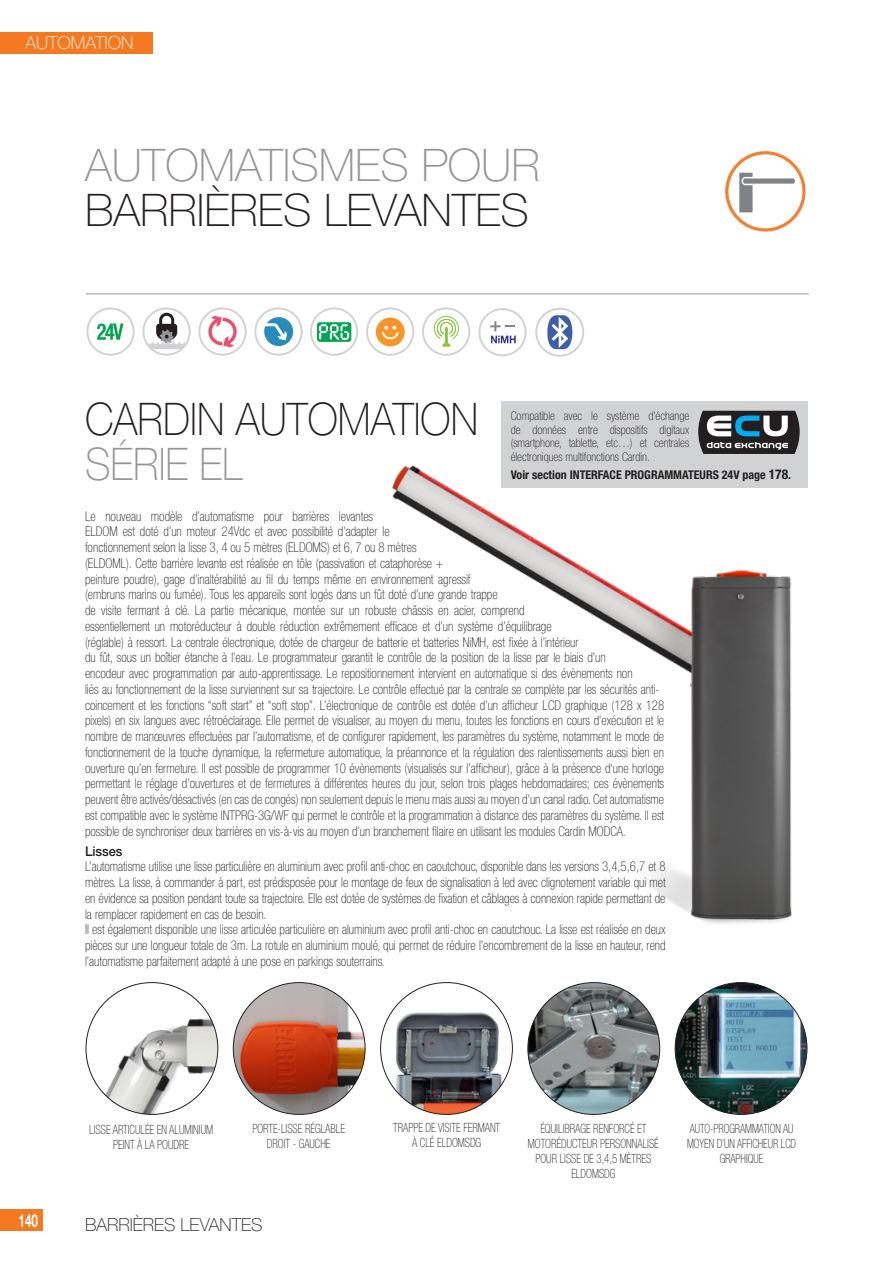
<style>
.page{position:relative;width:893px;height:1263px;background:#fff}
.page>*{position:absolute;margin:0;border:0;box-sizing:border-box;transform-origin:0 0}
.t1{font:100 45px "Helvetica Neue LT Std";color:#231f20}
.t2{font:100 45px "Helvetica Neue LT Std";color:#939598}
.t3{font:100 45px "Helvetica Neue LT Std";color:#231f20;scale:.9 1}
.t4{font:100 45px "Helvetica Neue LT Std";color:#939598;scale:.9 1}
.t5{font:100 18px "Helvetica Neue LT Std";color:#231f20}
.t6{font:100 18px "Helvetica Neue LT Std";color:#fff}
.t7{font:700 18px "Helvetica Neue LT Std";color:#fff;scale:.65 1}
.t8{font:100 condensed 13.5px/15.8px "Helvetica Neue LT Std";color:#231f20;text-align:justify;scale:.95 1}
.t9{font:500 13.5px "Helvetica Neue LT Std";color:#231f20;scale:.95 1}
.t10{font:100 condensed 12.75px/15px "Helvetica Neue LT Std";color:#231f20;text-align:center;scale:.85 1}
.t11{font:100 condensed 12.75px/15px "Helvetica Neue LT Std";color:#231f20;text-align:center;scale:.83 1}
.t12{font:100 condensed 12px/13.5px "Helvetica Neue LT Std";color:#231f20;text-align:justify}
.t13{font:700 condensed 12px "Helvetica Neue LT Std";color:#231f20}
.s1{font-size:13.5px}
</style>
<div class="page">
<div style="left:0;top:1209px;width:43px;height:22px;background:#f47921"></div>
<div style="left:0;top:32px;width:153px;height:21px;background:#f47921"></div>
<hr style="left:86px;top:293px;width:723px;height:1px;background:#939598">
<img style="left:381px;top:985px;width:131px;height:129px">
<img style="left:528px;top:982px;width:132px;height:132px;border-radius:66px">
<img style="left:675px;top:982px;width:132px;height:132px;border-radius:66px">
<img style="left:233px;top:982px;width:132px;height:132px;border-radius:66px">
<img style="left:87px;top:982px;width:131px;height:132px">
<img style="left:342px;top:347px;width:466px;height:577px">
<div style="left:725px;top:151px;width:81px;height:81px;border:3px solid #f48031;border-radius:50%"></div>
<svg style="left:739px;top:173px;width:13px;height:39px"></svg>
<div style="left:743px;top:178px;width:52px;height:6px;background:#808285;border-radius:2px"></div>
<svg style="left:97px;top:323px;width:26px;height:17px"></svg>
<div style="left:86px;top:307px;width:49px;height:49px;border:2px solid #d1d2d4;border-radius:50%"></div>
<div style="left:198px;top:307px;width:49px;height:49px;border:2px solid #d1d2d4;border-radius:50%"></div>
<svg style="left:208px;top:316px;width:29px;height:31px"></svg>
<div style="left:254px;top:307px;width:49px;height:49px;border:2px solid #d1d2d4;border-radius:50%"></div>
<svg style="left:264px;top:317px;width:29px;height:29px"></svg>
<div style="left:310px;top:307px;width:48px;height:49px;border:2px solid #d1d2d4;border-radius:50%"></div>
<svg style="left:317px;top:322px;width:34px;height:20px"></svg>
<div style="left:422px;top:307px;width:48px;height:49px;border:2px solid #d1d2d4;border-radius:50%"></div>
<svg style="left:434px;top:316px;width:25px;height:31px"></svg>
<div style="left:366px;top:307px;width:48px;height:49px;border:2px solid #d1d2d4;border-radius:50%"></div>
<div style="left:376px;top:317px;width:29px;height:29px;background:#f79529;border-radius:50%"></div>
<svg style="left:382px;top:326px;width:17px;height:14px"></svg>
<div style="left:142px;top:307px;width:49px;height:49px;border:2px solid #d1d2d4;border-radius:50%"></div>
<svg style="left:146px;top:313px;width:40px;height:36px"></svg>
<div style="left:478px;top:308px;width:49px;height:48px;border:2px solid #d1d2d4;border-radius:50%"></div>
<svg style="left:490px;top:321px;width:26px;height:22px"></svg>
<svg style="left:698px;top:411px;width:102px;height:43px"></svg>
<div style="left:535px;top:308px;width:49px;height:49px;border:2px solid #d1d2d4;border-radius:50%"></div>
<svg style="left:547px;top:315px;width:25px;height:34px"></svg>
<h2 class="t6" style="left:26px;top:32px;width:109px">AUTOMATION</h2>
<p class="t2" style="left:85px;top:139px;width:456px">AUTOMATISMES POUR</p>
<p class="t1" style="left:85px;top:184px;width:445px">BARRIÈRES LEVANTES</p>
<p class="t3" style="left:85px;top:393px;width:438px">CARDIN AUTOMATION</p>
<p class="t4" style="left:85px;top:438px;width:176px">SÉRIE EL</p>
<p class="t12" style="left:511px;top:409px;width:180px">Compatible avec le système d’échange de données entre dispositifs digitaux (smartphone, tablette, etc…) et centrales électroniques multifonctions Cardin.</p>
<p class="t13" style="left:511px;top:467px;width:282px">Voir section INTERFACE PROGRAMMATEURS 24V page <span class="s1">178</span>.</p>
<p class="t8" style="left:85px;top:508px;width:611px;text-align:left">Le nouveau modèle d’automatisme pour barrières levantes<br>ELDOM est doté d’un moteur 24Vdc et avec possibilité d’adapter le<br>fonctionnement selon la lisse 3, 4 ou 5 mètres (ELDOMS) et 6, 7 ou 8 mètres<br>(ELDOML). Cette barrière levante est réalisée en tôle (passivation et cataphorèse +<br>peinture poudre), gage d’inaltérabilité au fil du temps même en environnement agressif<br>(embruns marins ou fumée). Tous les appareils sont logés dans un fût doté d’une grande trappe<br>de visite fermant à clé. La partie mécanique, montée sur un robuste châssis en acier, comprend<br>essentiellement un motoréducteur à double réduction extrêmement efficace et d’un système d’équilibrage<br>(réglable) à ressort. La centrale électronique, dotée de chargeur de batterie et batteries NiMH, est fixée à l’intérieur<br>du fût, sous un boîtier étanche à l'eau. Le programmateur garantit le contrôle de la position de la lisse par le biais d’un<br>encodeur avec programmation par auto-apprentissage. Le repositionnement intervient en automatique si des évènements non<br>liés au fonctionnement de la lisse surviennent sur sa trajectoire. Le contrôle effectué par la centrale se complète par les sécurités anti&shy;coincement et les fonctions “soft start” et “soft stop”. L’électronique de contrôle est dotée d’un afficheur LCD graphique (128 x 128 pixels) en six langues avec rétroéclairage. Elle permet de visualiser, au moyen du menu, toutes les fonctions en cours d‘exécution et le nombre de manœuvres effectuées par l’automatisme, et de configurer rapidement, les paramètres du système, notamment le mode de fonctionnement de la touche dynamique, la refermeture automatique, la préannonce et la régulation des ralentissements aussi bien en ouverture qu’en fermeture. Il est possible de programmer 10 évènements (visualisés sur l’afficheur), grâce à la présence d‘une horloge permettant le réglage d’ouvertures et de fermetures à différentes heures du jour, selon trois plages hebdomadaires; ces évènements peuvent être activés/désactivés (en cas de congés) non seulement depuis le menu mais aussi au moyen d’un canal radio. Cet automatisme est compatible avec le système INTPRG-3G/WF qui permet le contrôle et la programmation à distance des paramètres du système. Il est possible de synchroniser deux barrières en vis-à-vis au moyen d’un branchement filaire en utilisant les modules Cardin MODCA.</p>
<p class="t9" style="left:85px;top:843px;width:41px">Lisses</p>
<p class="t8" style="left:85px;top:858px;width:613px">L’automatisme utilise une lisse particulière en aluminium avec profil anti-choc en caoutchouc, disponible dans les versions 3,4,5,6,7 et 8 mètres. La lisse, à commander à part, est prédisposée pour le montage de feux de signalisation à led avec clignotement variable qui met en évidence sa position pendant toute sa trajectoire. Elle est dotée de systèmes de fixation et câblages à connexion rapide permettant de la remplacer rapidement en cas de besoin.</p>
<p class="t8" style="left:85px;top:921px;width:613px">Il est également disponible une lisse articulée particulière en aluminium avec profil anti-choc en caoutchouc. La lisse est réalisée en deux pièces sur une longueur totale de 3m. La rotule en aluminium moulé, qui permet de réduire l’encombrement de la lisse en hauteur, rend l’automatisme parfaitement adapté à une pose en parkings souterrains.</p>
<h2 class="t7" style="left:19px;top:1209px;width:32px">140</h2>
<p class="t10" style="left:89px;top:1122px;width:147px">LISSE ARTICULÉE EN ALUMINIUM<br>PEINT À LA POUDRE</p>
<p class="t10" style="left:252px;top:1120px;width:111px">PORTE-LISSE RÉGLABLE</p>
<p class="t10" style="left:267px;top:1135px;width:76px">DROIT - GAUCHE</p>
<p class="t5" style="left:85px;top:1214px;width:179px">BARRIÈRES LEVANTES</p>
<p class="t10" style="left:393px;top:1120px;width:128px">TRAPPE DE VISITE FERMANT</p>
<p class="t10" style="left:412px;top:1135px;width:83px">À CLÉ ELDOMSDG</p>
<p class="t10" style="left:528px;top:1120px;width:156px">ÉQUILIBRAGE RENFORCÉ ET<br>MOTORÉDUCTEUR PERSONNALISÉ</p>
<p class="t10" style="left:535px;top:1150px;width:138px">POUR LISSE DE 3,4,5 MÈTRES<br>ELDOMSDG</p>
<p class="t11" style="left:687px;top:1120px;width:133px">AUTO-PROGRAMMATION AU<br>MOYEN D’UN AFFICHEUR LCD<br>GRAPHIQUE</p>
</div>
